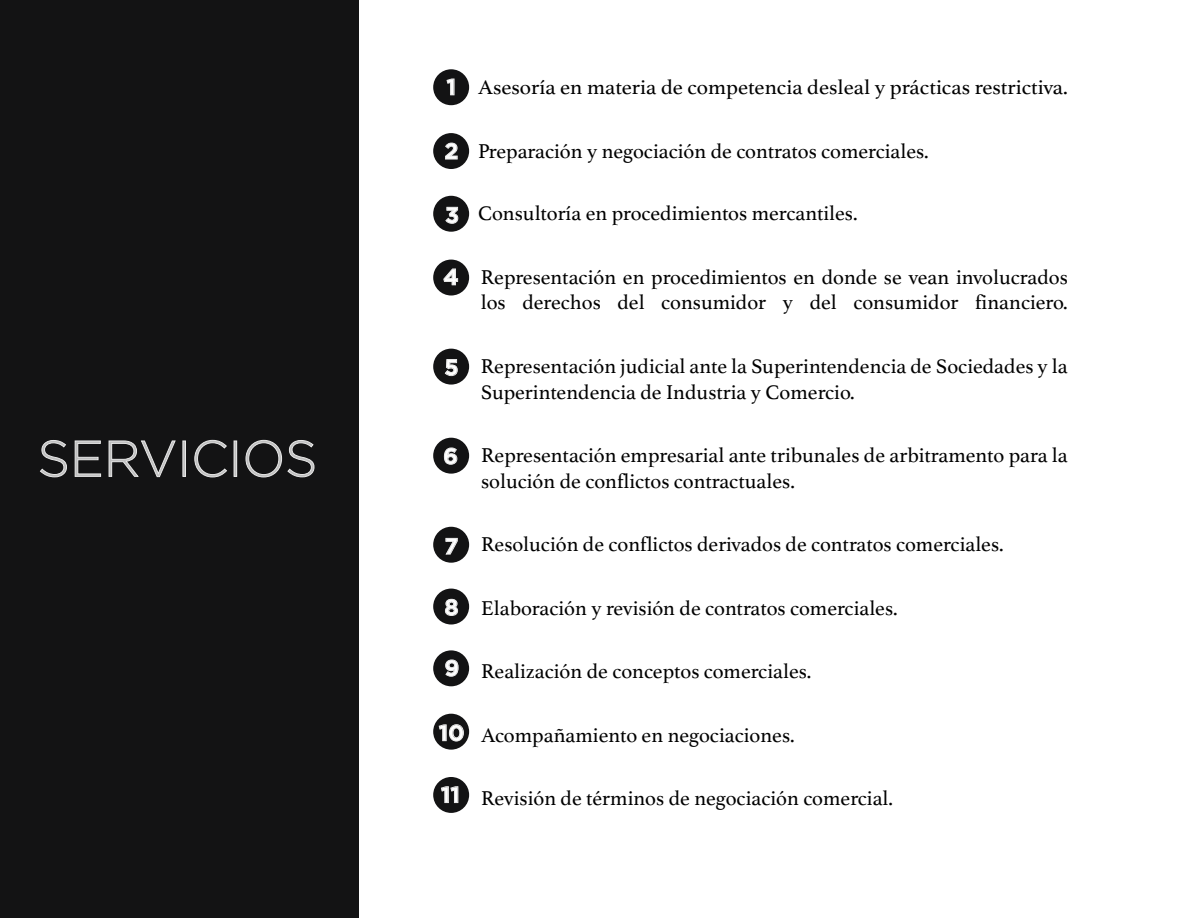
<style>
.page{position:relative;width:1188px;height:918px;background:#fff}
.page>*{position:absolute;margin:0;border:0;box-sizing:border-box;transform-origin:0 0}
.t1{font:300 50.55px "Gotham";color:#bfbfbf}
.t2{font:700 22.5px "Gotham";color:#fff}
.t3{font:21px/25.2px "Athelas";color:#000}
.t4{font:21px "Athelas";color:#000;scale:1.04 1}
.s1{font-family:"Gotham";font-weight:700;font-size:22.5px;color:#fff}
</style>
<div class="page">
<div style="left:0;top:0;width:359px;height:918px;background:#131314"></div>
<svg style="left:40px;top:440px;width:27px;height:37px"></svg>
<svg style="left:75px;top:441px;width:26px;height:35px"></svg>
<svg style="left:109px;top:441px;width:66px;height:36px"></svg>
<div style="left:183px;top:441px;width:3px;height:35px;border:1px solid #e8e8e8"></div>
<svg style="left:195px;top:440px;width:32px;height:37px"></svg>
<div style="left:234px;top:441px;width:3px;height:35px;border:1px solid #e8e8e8"></div>
<svg style="left:246px;top:440px;width:36px;height:37px"></svg>
<svg style="left:288px;top:440px;width:26px;height:37px"></svg>
<div style="left:433px;top:69px;width:36px;height:36px;background:#131314;border-radius:50%"></div>
<svg style="left:447px;top:79px;width:7px;height:16px"></svg>
<div style="left:433px;top:133px;width:36px;height:36px;background:#131314;border-radius:50%"></div>
<svg style="left:445px;top:143px;width:12px;height:16px"></svg>
<div style="left:433px;top:196px;width:36px;height:36px;background:#131314;border-radius:50%"></div>
<svg style="left:446px;top:207px;width:12px;height:16px"></svg>
<div style="left:433px;top:260px;width:36px;height:36px;background:#131314;border-radius:50%"></div>
<svg style="left:444px;top:269px;width:14px;height:16px"></svg>
<div style="left:433px;top:349px;width:36px;height:36px;background:#131314;border-radius:50%"></div>
<svg style="left:445px;top:360px;width:12px;height:16px"></svg>
<div style="left:433px;top:438px;width:36px;height:36px;background:#131314;border-radius:50%"></div>
<svg style="left:444px;top:448px;width:13px;height:16px"></svg>
<div style="left:433px;top:527px;width:36px;height:36px;background:#131314;border-radius:50%"></div>
<svg style="left:446px;top:538px;width:11px;height:16px"></svg>
<div style="left:433px;top:589px;width:36px;height:36px;background:#131314;border-radius:50%"></div>
<svg style="left:445px;top:599px;width:13px;height:17px"></svg>
<div style="left:433px;top:650px;width:36px;height:36px;background:#131314;border-radius:50%"></div>
<svg style="left:446px;top:660px;width:12px;height:16px"></svg>
<div style="left:433px;top:714px;width:36px;height:36px;background:#131314;border-radius:50%"></div>
<svg style="left:439px;top:725px;width:25px;height:16px"></svg>
<div style="left:433px;top:777px;width:36px;height:36px;background:#131314;border-radius:50%"></div>
<svg style="left:441px;top:787px;width:17px;height:16px"></svg>
<h1 class="t1" style="left:38px;top:427px;width:281px">SERVICIOS</h1>
<p class="t2" style="left:447px;top:72px;width:11px">1</p>
<p class="t4" style="left:478px;top:70px;width:569px">Asesoría en materia de competencia desleal y prácticas restrictiva.</p>
<p class="t3" style="left:444px;top:137px;width:486px"><span class="s1">2</span> Preparación y negociación de contratos comerciales.</p>
<p class="t3" style="left:445px;top:200px;width:414px"><span class="s1">3</span> Consultoría en procedimientos mercantiles.</p>
<p class="t3" style="left:443px;top:264px;width:626px;text-align:right"><span class="s1">4</span> Representación en procedimientos en donde se vean involucrados los derechos del consumidor y del consumidor financiero.</p>
<p class="t2" style="left:444px;top:352px;width:16px">5</p>
<p class="t3" style="left:481px;top:353px;width:588px">Representación judicial ante la Superintendencia de Sociedades y la<br>Superintendencia de Industria y Comercio.</p>
<p class="t2" style="left:443px;top:441px;width:16px">6</p>
<p class="t3" style="left:481px;top:442px;width:588px">Representación empresarial ante tribunales de arbitramento para la solución de conflictos contractuales.</p>
<p class="t2" style="left:444px;top:531px;width:15px">7</p>
<p class="t3" style="left:481px;top:531px;width:524px">Resolución de conflictos derivados de contratos comerciales.</p>
<p class="t3" style="left:444px;top:595px;width:455px"><span class="s1">8</span> Elaboración y revisión de contratos comerciales.</p>
<p class="t3" style="left:444px;top:658px;width:369px"><span class="s1">9</span> Realización de conceptos comerciales.</p>
<p class="t3" style="left:439px;top:721px;width:357px"><span class="s1">10</span> Acompañamiento en negociaciones.</p>
<p class="t3" style="left:441px;top:785px;width:454px"><span class="s1">11</span> Revisión de términos de negociación comercial.</p>
</div>
